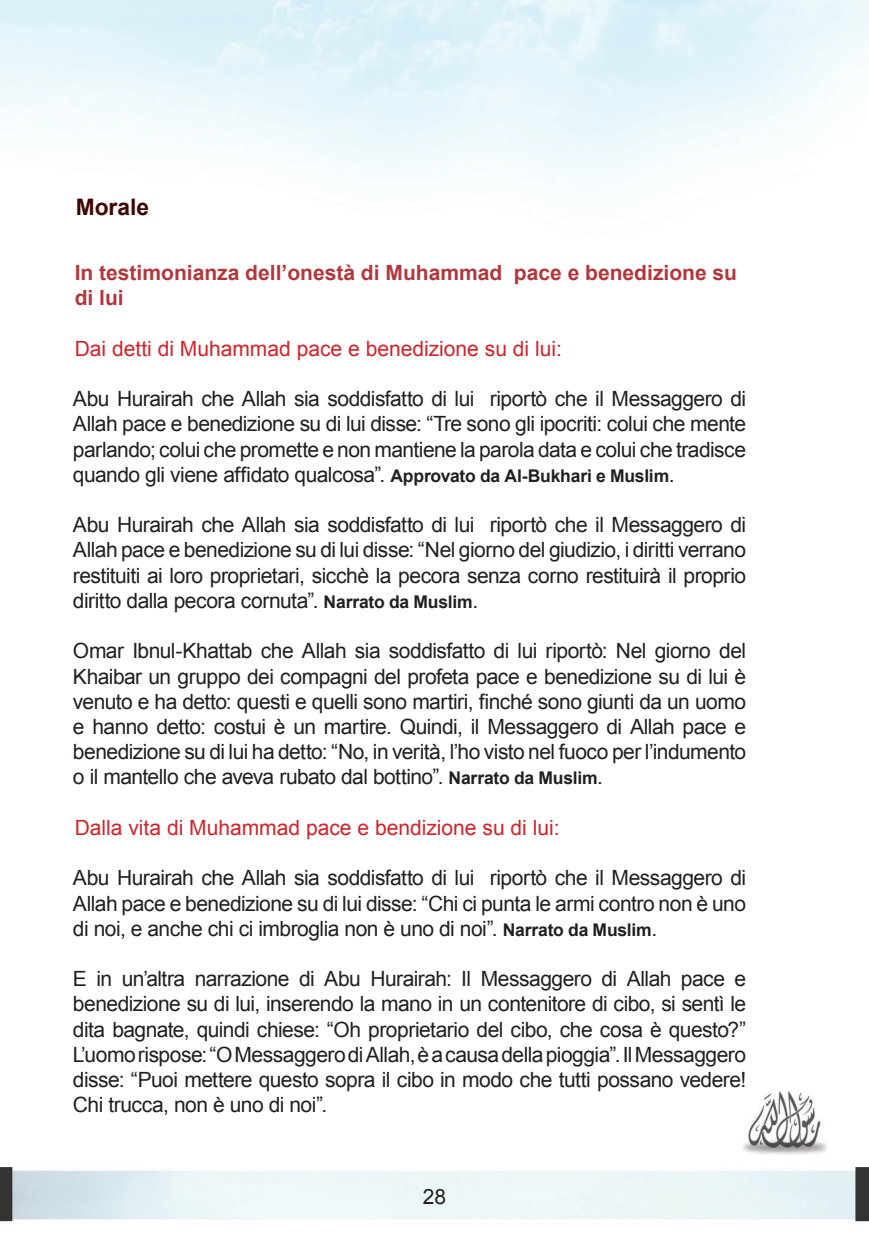
<style>
.page{position:relative;width:869px;height:1241px;background:#fff}
.page>*{position:absolute;margin:0;border:0;box-sizing:border-box;transform-origin:0 0}
._2_headding{font:700 22.75px "Arial";color:#3f0500}
.reaalboddy{font:21px/25.2px "Arial";letter-spacing:-.025em;color:#231f20;text-align:justify}
._3_subheadding{font:21px "Arial";color:#d1232a}
.headding_-_sub{font:700 21px "Arial";color:#b2373c}
.s1{font-weight:700;font-size:17.5px}
</style>
<div class="page">
<img style="left:0;top:0;width:868px;height:1222px">
<p class="_2_headding" style="left:76px;top:192px;width:75px">Morale</p>
<p class="headding_-_sub" style="left:75px;top:259px;width:663px">In testimonianza dell’onestà di Muhammad pace e benedizione su</p>
<p class="headding_-_sub" style="left:75px;top:284px;width:51px">di lui</p>
<p class="_3_subheadding" style="left:75px;top:334px;width:488px">Dai detti di Muhammad pace e benedizione su di lui:</p>
<p class="reaalboddy" style="left:73px;top:386px;width:674px">Abu Hurairah che Allah sia soddisfatto di lui riportò che il Messaggero di Allah pace e benedizione su di lui disse: “Tre sono gli ipocriti: colui che mente parlando; colui che promette e non mantiene la parola data e colui che tradisce quando gli viene affidato qualcosa”. <span class="s1">Approvato da Al-Bukhari e Muslim</span>.</p>
<p class="reaalboddy" style="left:73px;top:512px;width:674px">Abu Hurairah che Allah sia soddisfatto di lui riportò che il Messaggero di Allah pace e benedizione su di lui disse: “Nel giorno del giudizio, i diritti verrano restituiti ai loro proprietari, sicchè la pecora senza corno restituirà il proprio diritto dalla pecora cornuta”. <span class="s1">Narrato da Muslim</span>.</p>
<p class="reaalboddy" style="left:73px;top:638px;width:674px">Omar Ibnul-Khattab che Allah sia soddisfatto di lui riportò: Nel giorno del Khaibar un gruppo dei compagni del profeta pace e benedizione su di lui è venuto e ha detto: questi e quelli sono martiri, finché sono giunti da un uomo e hanno detto: costui è un martire. Quindi, il Messaggero di Allah pace e benedizione su di lui ha detto: “No, in verità, l’ho visto nel fuoco per l’indumento o il mantello che aveva rubato dal bottino”. <span class="s1">Narrato da Muslim</span>.</p>
<p class="_3_subheadding" style="left:75px;top:813px;width:486px">Dalla vita di Muhammad pace e bendizione su di lui:</p>
<p class="reaalboddy" style="left:73px;top:865px;width:674px">Abu Hurairah che Allah sia soddisfatto di lui riportò che il Messaggero di Allah pace e benedizione su di lui disse: “Chi ci punta le armi contro non è uno di noi, e anche chi ci imbroglia non è uno di noi”. <span class="s1">Narrato da Muslim</span>.</p>
<p class="reaalboddy" style="left:73px;top:966px;width:674px">E in un’altra narrazione di Abu Hurairah: Il Messaggero di Allah pace e benedizione su di lui, inserendo la mano in un contenitore di cibo, si sentì le dita bagnate, quindi chiese: “Oh proprietario del cibo, che cosa è questo?” L’uomo rispose: “O Messaggero di Allah, è a causa della pioggia”. Il Messaggero disse: “Puoi mettere questo sopra il cibo in modo che tutti possano vedere!<br>Chi trucca, non è uno di noi”.</p>
<p class="reaalboddy" style="left:422px;top:1184px;width:25px">28</p>
</div>
